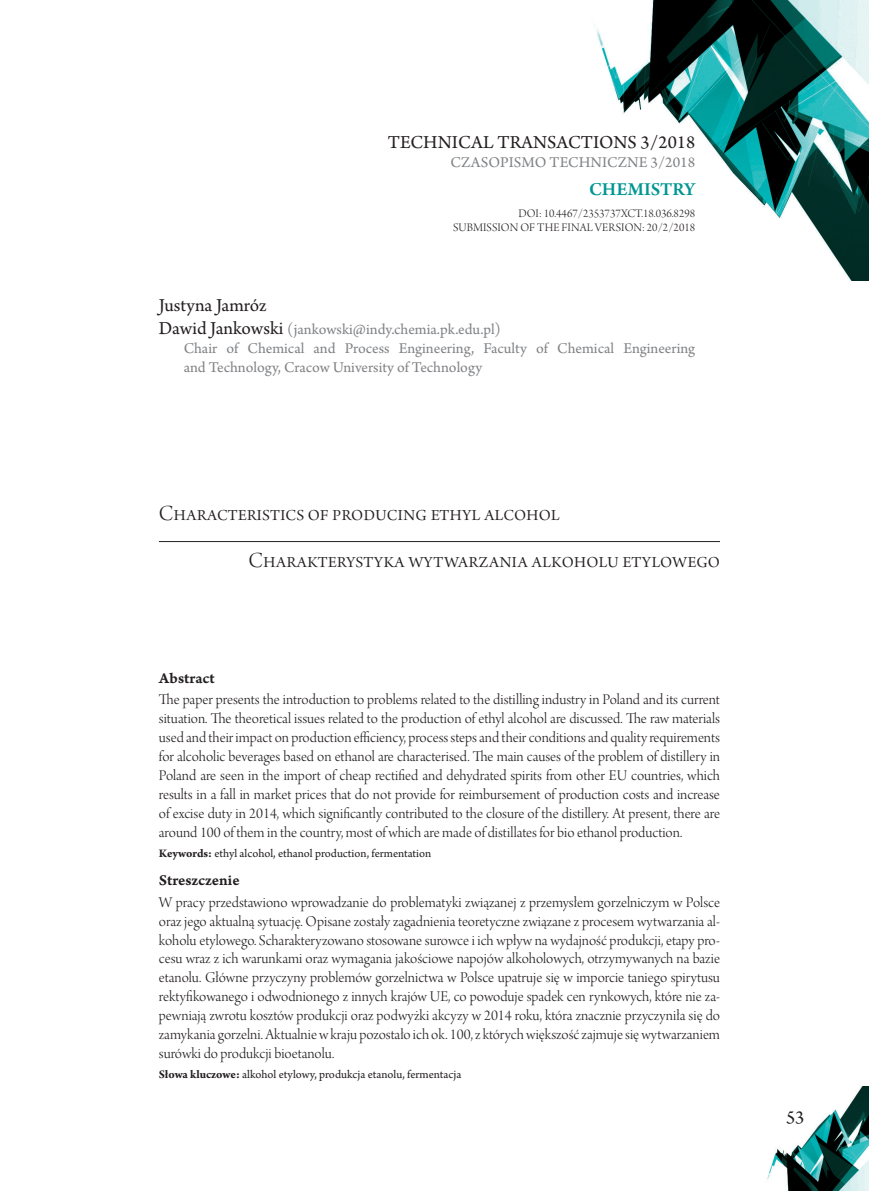
<style>
.page{position:relative;width:869px;height:1191px;background:#fff}
.page>*{position:absolute;margin:0;border:0;box-sizing:border-box;transform-origin:0 0}
._2_Tytuł_PL{font:22.75px "Arno Pro Light Display";color:#231f20}
._2_Tytuł{font:22.75px "Arno Pro Light Display";color:#231f20}
._0_Head{font:19.25px "Arno Pro";color:#231f20}
._1_Autor{font:19.25px "Arno Pro";letter-spacing:-.005em;color:#231f20}
._0_Series_FS{font:600 19.25px "Arno Pro";color:#009691}
.PageNo{font:19.25px "Arno Pro";color:#231f20}
._3_Abstract_treść_PL{font:15.75px/18.9px "Arno Pro Light Display";color:#231f20;text-align:justify}
._3_Abstract_treść{font:15.75px/18.9px "Arno Pro Light Display";color:#231f20;text-align:justify}
._1_Afiliacja{font:15.75px/18.9px "Arno Pro";color:#808285}
._1_Autor-2{font:15.75px "Arno Pro";color:#808285}
._0_Head_PL{font:15.75px "Arno Pro";color:#808285}
._3_Abstract{font:15.75px "Arno Pro Smbd Caption";letter-spacing:-.005em;color:#231f20}
._3_Keywords_treść{font:12.25px "Arno Pro";color:#231f20}
._0_DOI{font:12.25px/14.7px "Arno Pro Light Display";color:#231f20;text-align:right}
.s1{font-size:19.25px;color:#231f20}
.s2{font-weight:700}
</style>
<div class="page">
<img style="left:767px;top:1086px;width:101px;height:105px">
<img style="left:594px;top:0;width:274px;height:280px">
<hr style="left:159px;top:541px;width:560px;height:1px;background:#231f20">
<p class="_0_Head" style="left:387px;top:131px;width:309px">TECHNICAL TRANSACTIONS 3/2018</p>
<p class="_0_Head_PL" style="left:450px;top:153px;width:246px">CZASOPISMO TECHNICZNE 3/2018</p>
<p class="_0_Series_FS" style="left:588px;top:178px;width:108px">CHEMISTRY</p>
<p class="_0_DOI" style="left:453px;top:206px;width:243px">DOI: 10.4467/2353737XCT.18.036.8298<br>SUBMISSION OF THE FINAL VERSION: 20/2/2018</p>
<p class="_1_Autor" style="left:159px;top:294px;width:109px">Justyna Jamróz</p>
<p class="_1_Autor-2" style="left:159px;top:320px;width:343px"><span class="s1">Dawid Jankowski</span> (jankowski@indy.chemia.pk.edu.pl)</p>
<p class="_1_Afiliacja" style="left:184px;top:340px;width:512px">Chair of Chemical and Process Engineering, Faculty of Chemical Engineering and Technology, Cracow University of Technology</p>
<p class="_2_Tytuł" style="left:159px;top:501px;width:402px">Characteristics of producing ethyl alcohol</p>
<p class="_2_Tytuł_PL" style="left:248px;top:547px;width:473px">Charakterystyka wytwarzania alkoholu etylowego</p>
<p class="_3_Abstract" style="left:159px;top:669px;width:57px">Abstract</p>
<p class="_3_Abstract_treść" style="left:159px;top:691px;width:562px">The paper presents the introduction to problems related to the distilling industry in Poland and its current situation. The theoretical issues related to the production of ethyl alcohol are discussed. The raw materials used and their impact on production efficiency, process steps and their conditions and quality requirements for alcoholic beverages based on ethanol are characterised. The main causes of the problem of distillery in Poland are seen in the import of cheap rectified and dehydrated spirits from other EU countries, which results in a fall in market prices that do not provide for reimbursement of production costs and increase of excise duty in 2014, which significantly contributed to the closure of the distillery. At present, there are around 100 ofthem in the country, most ofwhich are made ofdistillates for bio ethanol production.</p>
<p class="_3_Keywords_treść" style="left:159px;top:846px;width:274px"><span class="s2">Keywords:</span> ethyl alcohol, ethanol production, fermentation</p>
<p class="_3_Abstract" style="left:159px;top:871px;width:82px">Streszczenie</p>
<p class="_3_Abstract_treść_PL" style="left:159px;top:893px;width:562px">W pracy przedstawiono wprowadzanie do problematyki związanej z przemysłem gorzelniczym w Polsce oraz jego aktualną sytuację. Opisane zostały zagadnienia teoretyczne związane z procesem wytwarzania al&shy;koholu etylowego. Scharakteryzowano stosowane surowce i ich wpływ na wydajność produkcji, etapy pro&shy;cesu wraz z ich warunkami oraz wymagania jakościowe napojów alkoholowych, otrzymywanych na bazie etanolu. Główne przyczyny problemów gorzelnictwa w Polsce upatruje się w imporcie taniego spirytusu rektyfikowanego i odwodnionego z innych krajów UE, co powoduje spadek cen rynkowych, które nie za&shy;pewniają zwrotu kosztów produkcji oraz podwyżki akcyzy w 2014 roku, która znacznie przyczyniła się do zamykania gorzelni. Aktualnie w kraju pozostało ich ok. 100, z których większość zajmuje się wytwarzaniem surówki do produkcji bioetanolu.</p>
<p class="_3_Keywords_treść" style="left:159px;top:1067px;width:304px"><span class="s2">Słowa kluczowe:</span> alkohol etylowy, produkcja etanolu, fermentacja</p>
<p class="PageNo" style="left:785px;top:1106px;width:20px">53</p>
</div>
